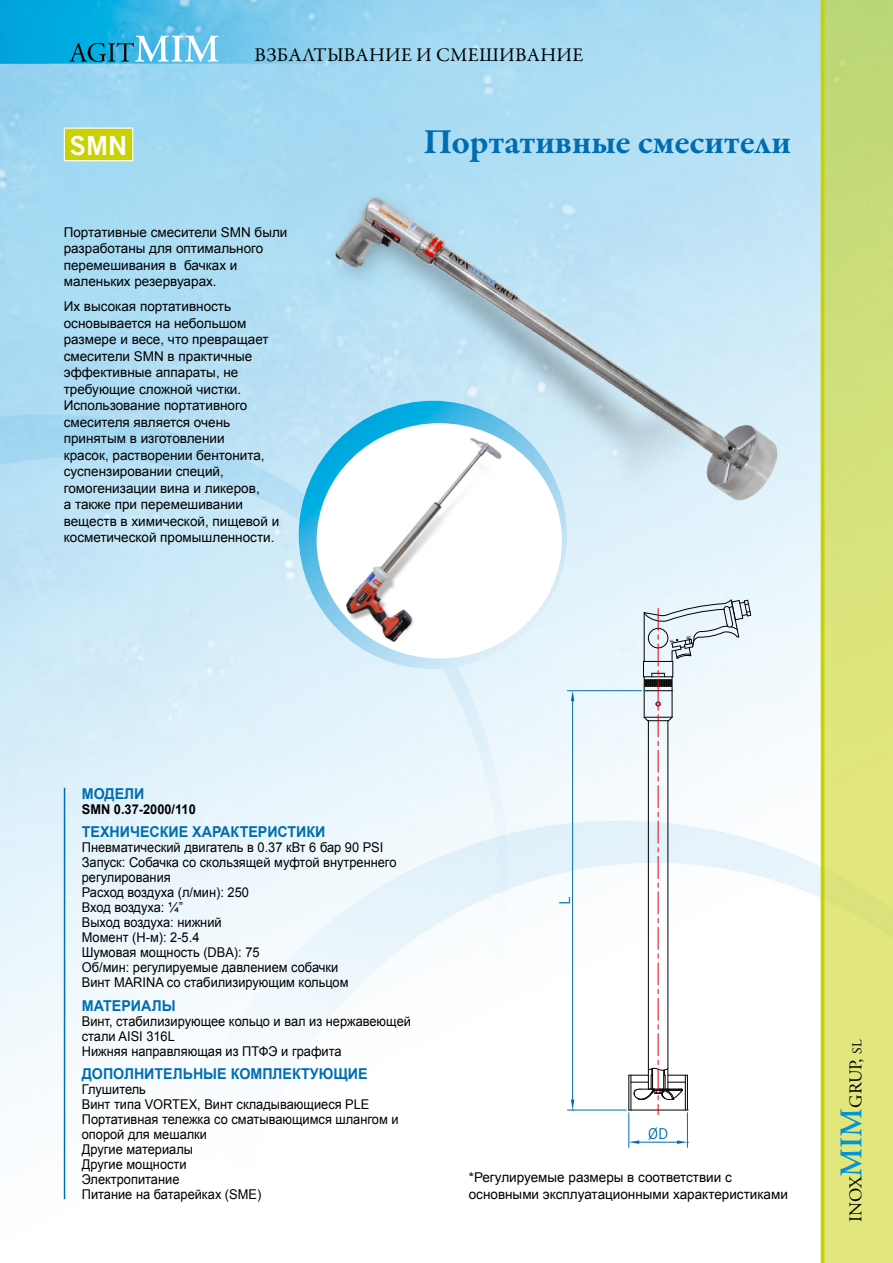
<style>
.page{position:relative;width:893px;height:1263px;background:#fff}
.page>*{position:absolute;margin:0;border:0;box-sizing:border-box;transform-origin:0 0}
.t1{font:700 36px "Garamond Premr Pro";color:#006db1}
.t2{font:26.4px "Trade Gothic Bold Two";color:#fff}
.t3{font:19.5px "Garamond Premr Pro";letter-spacing:.01em;color:#000}
.t4{font:18px "Adobe Garamond";color:#000}
.t5{font:700 15px "Arial";color:#006db1;scale:.95 1}
.t6{font:15px "Trade Gothic";color:#006db1}
.t7{font:13.5px/16.5px "Arial";color:#000}
.t8{font:13.5px/15px "Arial";color:#000;scale:.95 1}
.t9{font:700 13.5px "Arial";color:#000;scale:.95 1}
.s1{font-weight:600;font-size:31.5px;color:#0095d8}
.s2{font-size:13.5px}
</style>
<div class="page">
<img style="left:0;top:0;width:821px;height:1263px">
<div style="left:821px;top:0;width:72px;height:1263px;background:linear-gradient(to bottom,#c2d978,#ebeb7e)"></div>
<hr style="left:821px;top:0;width:3px;height:1263px;background:#c9d200">
<svg style="left:299px;top:401px;width:268px;height:268px"></svg>
<div style="left:64px;top:128px;width:69px;height:33px;background:#c9d200"></div>
<div style="left:64px;top:128px;width:69px;height:33px;border:1px solid #fff"></div>
<img style="left:319px;top:174px;width:471px;height:344px">
<hr style="left:628px;top:1075px;width:1px;height:35px;background:#000">
<hr style="left:628px;top:1113px;width:1px;height:34px;background:#006db1">
<hr style="left:687px;top:1113px;width:1px;height:34px;background:#006db1">
<hr style="left:639px;top:1142px;width:38px;height:1px;background:#006db1">
<svg style="left:629px;top:1140px;width:10px;height:4px"></svg>
<svg style="left:677px;top:1140px;width:11px;height:4px"></svg>
<hr style="left:567px;top:690px;width:75px;height:1px;background:#006db1">
<hr style="left:567px;top:1110px;width:59px;height:1px;background:#006db1">
<hr style="left:572px;top:701px;width:1px;height:398px;background:#006db1">
<svg style="left:571px;top:691px;width:3px;height:10px"></svg>
<svg style="left:571px;top:1099px;width:3px;height:12px"></svg>
<hr style="left:64px;top:788px;width:1px;height:411px;background:#006db1">
<svg style="left:69px;top:36px;width:150px;height:26px"></svg>
<svg style="left:629px;top:599px;width:123px;height:516px"></svg>
<h2 class="t2" style="left:70px;top:129px;width:59px">SMN</h2>
<h3 class="t3" style="left:255px;top:43px;width:330px">Взбалтывание и смешивание</h3>
<h1 class="t1" style="left:423px;top:119px;width:369px">Портативные смесители</h1>
<p class="t7" style="left:64px;top:224px;width:225px">Портативные смесители SMN были разработаны для оптимального перемешивания в бачках и маленьких резервуарах.</p>
<p class="t7" style="left:64px;top:298px;width:217px">Их высокая портативность основывается на небольшом размере и весе, что превращает смесители SMN в практичные эффективные аппараты, не требующие сложной чистки.<br>Использование портативного смесителя является очень принятым в изготовлении<br>красок, растворении бентонита, суспензировании специй, гомогенизации вина и ликеров,<br>а также при перемешивании веществ в химической, пищевой и косметической промышленности.</p>
<p class="t5" style="left:82px;top:783px;width:67px">МОДЕЛИ</p>
<p class="t9" style="left:82px;top:800px;width:122px">SMN 0.37-2000/110</p>
<p class="t5" style="left:82px;top:822px;width:258px">ТЕХНИЧЕСКИЕ ХАРАКТЕРИСТИКИ</p>
<p class="t8" style="left:82px;top:840px;width:333px">Пневматический двигатель в 0.37 кВт 6 бар 90 PSI<br>Запуск: Собачка со скользящей муфтой внутреннего регулирования<br>Расход воздуха (л/мин): 250<br>Вход воздуха: ¼”<br>Выход воздуха: нижний<br>Момент (Н-м): 2-5.4<br>Шумовая мощность (DBA): 75<br>Об/мин: регулируемые давлением собачки<br>Винт MARINA со стабилизирующим кольцом</p>
<p class="t5" style="left:82px;top:995px;width:100px">МАТЕРИАЛЫ</p>
<p class="t8" style="left:82px;top:1013px;width:348px">Винт, стабилизирующее кольцо и вал из нержавеющей стали AISI 316L<br>Нижняя направляющая из ПТФЭ и графита</p>
<p class="t5" style="left:82px;top:1064px;width:302px">ДОПОЛНИТЕЛЬНЫЕ КОМПЛЕКТУЮЩИЕ</p>
<p class="t8" style="left:82px;top:1082px;width:335px">Глушитель<br>Винт типа VORTEX, Bинт складывающиеся PLE<br>Портативная тележка со сматывающимся шлангом и опорой для мешалки<br>Другие материалы<br>Другие мощности<br>Электропитание<br>Питание на батарейках (SME)</p>
<p class="t6" style="left:556px;top:905px;width:10px;rotate:-90deg">L</p>
<p class="t6" style="left:648px;top:1125px;width:22px">ØD</p>
<p class="t7" style="left:469px;top:1169px;width:321px">*Регулируемые размеры в соответствии с основными эксплуатационными характеристиками</p>
<h3 class="t4" style="left:846px;top:1222px;width:184px;rotate:-90deg">INOX<span class="s1">MIM</span>GRUP, <span class="s2">SL</span></h3>
</div>
